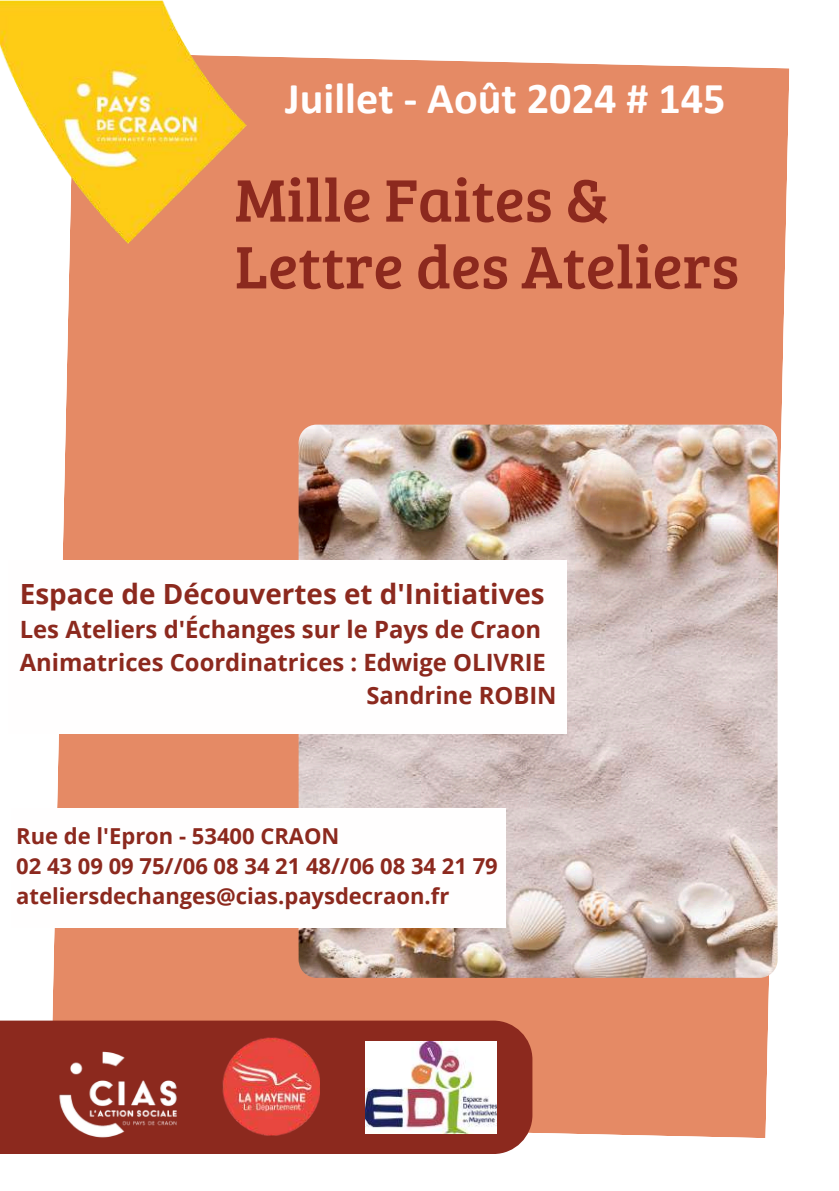
<style>
.page{position:relative;width:839px;height:1191px;background:#fff}
.page>*{position:absolute;margin:0;border:0;box-sizing:border-box;transform-origin:0 0}
.t1{font:62px/66.8px "Bree Serif";color:#8c291e}
.t2{font:700 44.2px "Calibri";color:#fffefe}
.t3{font:700 27.8px "Open Sans";color:#8c291e}
.t4{font:700 23.8px "Open Sans";color:#8c291e}
.t5{font:700 22px/30px "Open Sans";color:#8c291e}
</style>
<div class="page">
<div style="left:50px;top:56px;width:739px;height:1082px;background:#e58a65"></div>
<div style="left:0;top:1021px;width:532px;height:133px;background:#8c291e"></div>
<img style="left:0;top:0;width:262px;height:260px">
<img style="left:222px;top:1027px;width:97px;height:120px">
<img style="left:56px;top:1026px;width:120px;height:128px">
<img style="left:366px;top:1042px;width:130px;height:91px">
<img style="left:298px;top:425px;width:479px;height:553px">
<div style="left:11px;top:809px;width:494px;height:118px;background:#fffefe"></div>
<img style="left:566px;top:695px;width:8px;height:38px">
<img style="left:566px;top:561px;width:8px;height:37px">
<div style="left:8px;top:561px;width:558px;height:172px;background:#fffefe"></div>
<h2 class="t2" style="left:285px;top:80px;width:442px">Juillet - Août 2024 # 145</h2>
<h1 class="t1" style="left:235px;top:164px;width:506px">Mille Faites &amp;<br>Lettre des Ateliers</h1>
<p class="t3" style="left:20px;top:574px;width:526px">Espace de Découvertes et d'Initiatives</p>
<p class="t4" style="left:20px;top:613px;width:523px">Les Ateliers d'Échanges sur le Pays de Craon</p>
<p class="t4" style="left:20px;top:646px;width:527px">Animatrices Coordinatrices : Edwige OLIVRIE</p>
<p class="t4" style="left:366px;top:679px;width:192px">Sandrine ROBIN</p>
<p class="t5" style="left:16px;top:821px;width:483px">Rue de l'Epron - 53400 CRAON<br>02 43 09 09 75//06 08 34 21 48//06 08 34 21 79 ateliersdechanges@cias.paysdecraon.fr</p>
</div>
